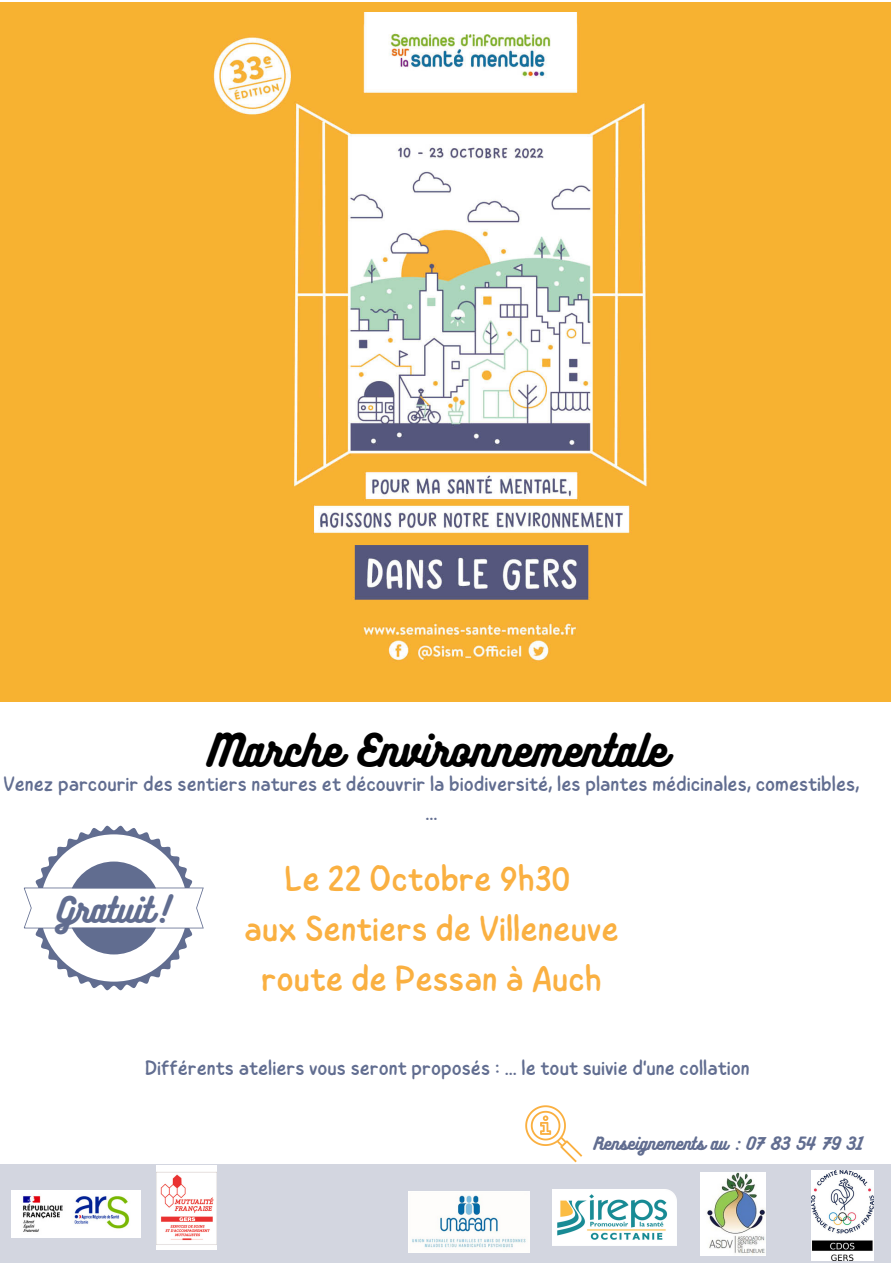
<style>
.page{position:relative;width:893px;height:1263px;background:#fff}
.page>*{position:absolute;margin:0;border:0;box-sizing:border-box;transform-origin:0 0}
.t1{font:39.75px "Bukhari Script";color:#000}
.t2{font:36px/50.1px "Childos Arabic";color:#fab041;text-align:center}
.t3{font:31.5px "Bukhari Script";color:#616d90}
.t4{font:20.85px/29px "Childos Arabic";color:#616d90;text-align:center}
.t5{font:15.75px "Bukhari Script";color:#616d90}
</style>
<div class="page">
<div style="left:0;top:1164px;width:890px;height:99px;background:#d3d6e0"></div>
<img style="left:553px;top:1189px;width:123px;height:57px">
<img style="left:409px;top:1192px;width:120px;height:60px">
<img style="left:11px;top:1190px;width:129px;height:47px">
<img style="left:700px;top:1172px;width:65px;height:84px">
<img style="left:156px;top:1166px;width:61px;height:83px">
<div style="left:0;top:2px;width:890px;height:700px;background:#f7b231"></div>
<img style="left:213px;top:12px;width:434px;height:650px">
<svg style="left:24px;top:825px;width:180px;height:165px"></svg>
<svg style="left:525px;top:1105px;width:57px;height:57px"></svg>
<img style="left:811px;top:1171px;width:62px;height:89px">
<h1 class="t1" style="left:208px;top:724px;width:460px">Marche Environnementale</h1>
<p class="t4" style="left:3px;top:770px;width:857px">Venez parcourir des sentiers natures et découvrir la biodiversité, les plantes médicinales, comestibles, ...</p>
<h3 class="t3" style="left:57px;top:889px;width:115px">Gratuit!</h3>
<h2 class="t2" style="left:244px;top:854px;width:376px">Le 22 Octobre 9h30<br>aux Sentiers de Villeneuve route de Pessan à Auch</h2>
<p class="t4" style="left:145px;top:1053px;width:606px">Différents ateliers vous seront proposés : ... le tout suivie d'une collation</p>
<p class="t5" style="left:594px;top:1133px;width:271px">Renseignements au : 07 83 54 79 31</p>
</div>
